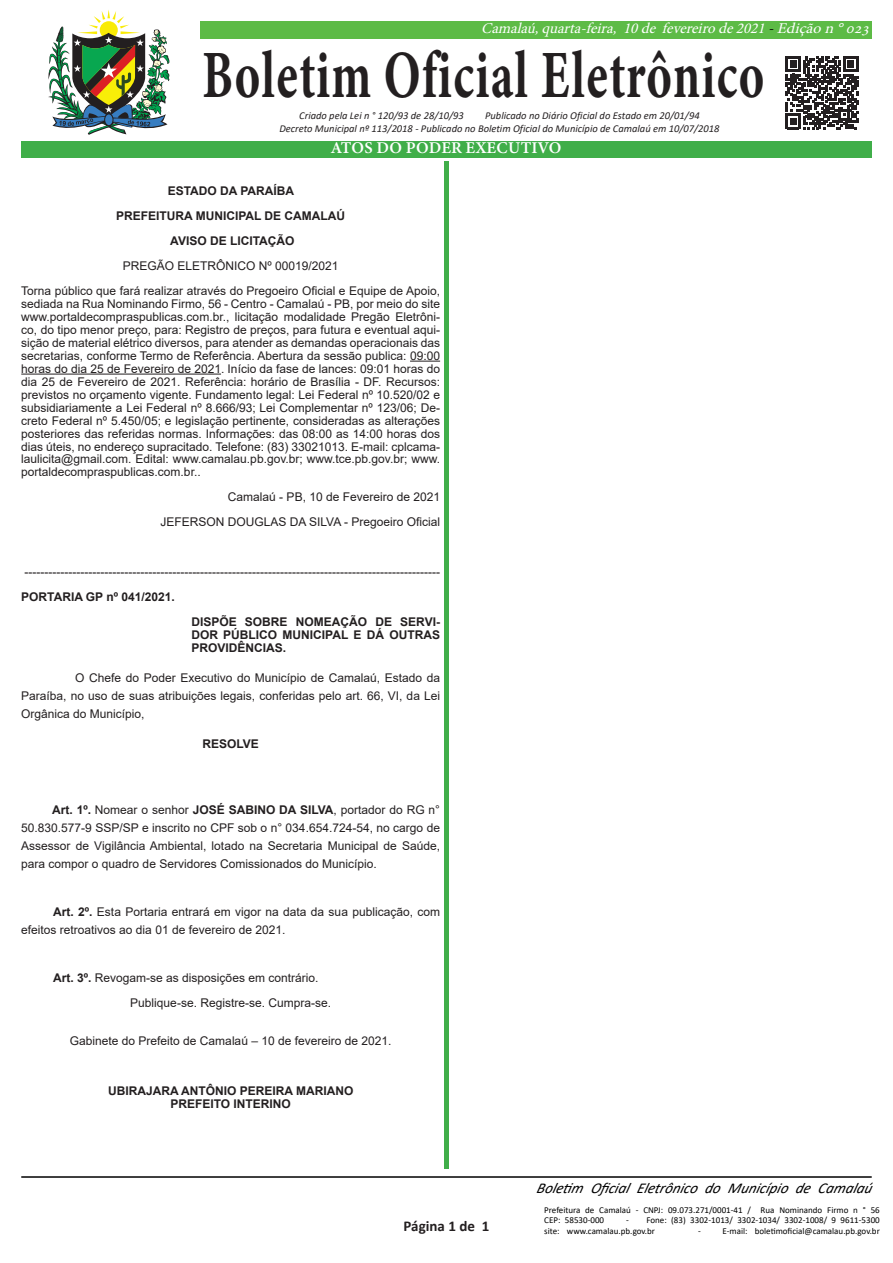
<style>
.page{position:relative;width:893px;height:1263px;background:#fff}
.page>*{position:absolute;margin:0;border:0;box-sizing:border-box;transform-origin:0 0}
.t1{font:67.65px "Minion Variable Concept";letter-spacing:.025em;color:#231f20;scale:.71 1}
.t2{font:16.5px "Minion Variable Concept";letter-spacing:.01em;color:#fff}
.t3{font:italic 15px "Minion Pro";color:#fff}
.t4{font:italic 15px "Calibri";color:#000}
.t5{font:700 15px "Calibri";color:#231f20}
.Normal__Web{font:12px/12.9px "Arial";color:#231f20;text-align:justify}
.Normal__Web-2{font:700 12px/12.9px "Arial";color:#231f20;text-align:justify}
.t6{font:italic 10.5px "Calibri";color:#231f20}
.t7{font:9px/10.5px "Calibri";color:#000}
.s1{color:#000}
.s2{font-weight:700}
</style>
<div class="page">
<div style="left:21px;top:21px;width:851px;height:17px;background:#5dbb46"></div>
<hr style="left:21px;top:1176px;width:851px;height:2px;background:#000">
<div style="left:444px;top:48px;width:5px;height:1121px;background:#40ae49"></div>
<div style="left:19px;top:9px;width:181px;height:132px;background:#fff"></div>
<div style="left:425px;top:40px;width:38px;height:121px;background:#fff"></div>
<svg style="left:48px;top:10px;width:122px;height:125px"></svg>
<svg style="left:104px;top:113px;width:10px;height:14px"></svg>
<div style="left:105px;top:114px;width:8px;height:11px;background:#377dc1;border-radius:50%"></div>
<div style="left:21px;top:141px;width:851px;height:16px;background:#40ae49"></div>
<svg style="left:786px;top:56px;width:72px;height:73px"></svg>
<hr style="left:410px;top:361px;width:30px;height:1px;background:#231f20">
<hr style="left:21px;top:374px;width:200px;height:1px;background:#231f20">
<p class="t3" style="left:481px;top:18px;width:395px">Camalaú,quarta-feira, 10de fevereirode2021<span class="s1">-</span>Ediçãon°023</p>
<p class="t1" style="left:202px;top:28px;width:793px">Boletim Oficial Eletrônico</p>
<p class="t6" style="left:299px;top:108px;width:166px">Criado pela Lei n ° 120/93 de 28/10/93</p>
<p class="t6" style="left:485px;top:108px;width:216px">Publicado no Diário Oficial do Estado em 20/01/94</p>
<p class="t6" style="left:279px;top:121px;width:442px">Decreto Municipal nº 113/2018 - Publicado no Boletim Oficial do Município de Camalaú em 10/07/2018</p>
<p class="t2" style="left:332px;top:136px;width:231px">ATOS DO PODER EXECUTIVO</p>
<p class="Normal__Web-2" style="left:168px;top:185px;width:128px">ESTADO DA PARAÍBA</p>
<p class="Normal__Web-2" style="left:116px;top:210px;width:231px">PREFEITURA MUNICIPAL DE CAMALAÚ</p>
<p class="Normal__Web-2" style="left:170px;top:235px;width:126px">AVISO DE LICITAÇÃO</p>
<p class="Normal__Web" style="left:123px;top:259px;width:217px">PREGÃO ELETRÔNICO Nº 00019/2021</p>
<p class="Normal__Web" style="left:21px;top:284px;width:420px">Torna público que fará realizar através do Pregoeiro Oficial e Equipe de Apoio, sediada na Rua Nominando Firmo, 56 - Centro - Camalaú - PB, por meio do site www.portaldecompraspublicas.com.br., licitação modalidade Pregão Eletrôni&shy;co, do tipo menor preço, para: Registro de preços, para futura e eventual aqui&shy;sição de material elétrico diversos, para atender as demandas operacionais das secretarias, conforme Termo de Referência. Abertura da sessão publica: 09:00 horas do dia 25 de Fevereiro de 2021. Início da fase de lances: 09:01 horas do dia 25 de Fevereiro de 2021. Referência: horário de Brasília - DF. Recursos: previstos no orçamento vigente. Fundamento legal: Lei Federal nº 10.520/02 e subsidiariamente a Lei Federal nº 8.666/93; Lei Complementar nº 123/06; De&shy;creto Federal nº 5.450/05; e legislação pertinente, consideradas as alterações posteriores das referidas normas. Informações: das 08:00 as 14:00 horas dos dias úteis, no endereço supracitado. Telefone: (83) 33021013. E-mail: cplcama&shy;laulicita@gmail.com. Edital: www.camalau.pb.gov.br; www.tce.pb.gov.br; www. portaldecompraspublicas.com.br..</p>
<p class="Normal__Web" style="left:228px;top:491px;width:214px">Camalaú - PB, 10 de Fevereiro de 2021</p>
<p class="Normal__Web" style="left:160px;top:516px;width:281px">JEFERSON DOUGLAS DA SILVA - Pregoeiro Oficial</p>
<p class="Normal__Web" style="left:24px;top:565px;width:417px">--------------------------------------------------------------------------------------------------------</p>
<p class="Normal__Web-2" style="left:21px;top:591px;width:155px">PORTARIA GP nº 041/2021.</p>
<p class="Normal__Web-2" style="left:191px;top:616px;width:250px">DISPÕE SOBRE NOMEAÇÃO DE SERVI-DOR PÚBLICO MUNICIPAL E DÁ OUTRAS PROVIDÊNCIAS.</p>
<p class="Normal__Web" style="left:21px;top:669px;width:420px;line-height:18px;text-indent:54px">O Chefe do Poder Executivo do Município de Camalaú, Estado da Paraíba, no uso de suas atribuições legais, conferidas pelo art. 66, VI, da Lei Orgânica do Município,</p>
<p class="Normal__Web-2" style="left:202px;top:737px;width:58px">RESOLVE</p>
<p class="Normal__Web" style="left:21px;top:801px;width:420px;line-height:18px;text-indent:31px"><span class="s2">Art. 1º.</span> Nomear o senhor <span class="s2">JOSÉ SABINO DA SILVA</span>, portador do RG n° 50.830.577-9 SSP/SP e inscrito no CPF sob o n° 034.654.724-54, no cargo de Assessor de Vigilância Ambiental, lotado na Secretaria Municipal de Saúde, para compor o quadro de Servidores Comissionados do Município.</p>
<p class="Normal__Web" style="left:21px;top:903px;width:420px;line-height:18px;text-indent:32px"><span class="s2">Art. 2º.</span> Esta Portaria entrará em vigor na data da sua publicação, com efeitos retroativos ao dia 01 de fevereiro de 2021.</p>
<p class="Normal__Web" style="left:53px;top:971px;width:267px"><span class="s2">Art. 3º.</span> Revogam-se as disposições em contrário.</p>
<p class="Normal__Web" style="left:130px;top:996px;width:202px">Publique-se. Registre-se. Cumpra-se.</p>
<p class="Normal__Web" style="left:70px;top:1034px;width:323px">Gabinete do Prefeito de Camalaú – 10 de fevereiro de 2021.</p>
<p class="Normal__Web-2" style="left:108px;top:1084px;width:247px;text-align:center">UBIRAJARA ANTÔNIO PEREIRA MARIANO<br>PREFEITO INTERINO</p>
<p class="t5" style="left:404px;top:1215px;width:87px">Página 1 de 1</p>
<p class="t4" style="left:536px;top:1178px;width:342px">Boletim Oficial Eletrônico do Município de Camalaú</p>
<p class="t7" style="left:544px;top:1204px;width:337px">Prefeitura de Camalaú - CNPJ: 09.073.271/0001-41 / Rua Nominando Firmo n ° 56<br>CEP: 58530-000</p>
<p class="t7" style="left:544px;top:1214px;width:337px;text-indent:82px">- Fone: (83) 3302-1013/ 3302-1034/ 3302-1008/ 9 9611-5300 site: www.camalau.pb.gov.br</p>
<p class="t7" style="left:698px;top:1225px;width:183px">- E-mail: boletimoficial@camalau.pb.gov.br</p>
</div>
